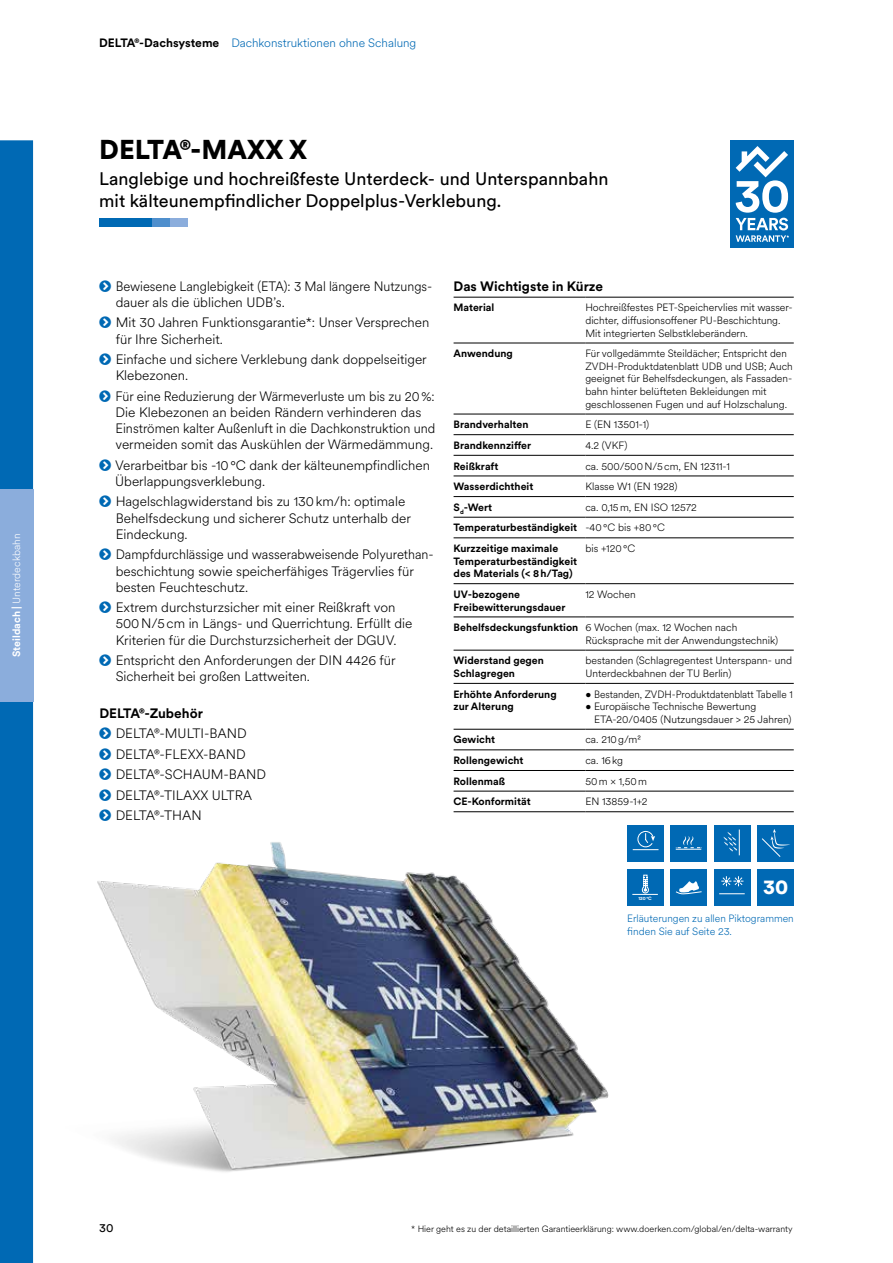
<style>
.page{position:relative;width:893px;height:1263px;background:#fff}
.page>*{position:absolute;margin:0;border:0;box-sizing:border-box;transform-origin:0 0}
.t1{font:900 27px "Circular XX";color:#000}
.t2{font:900 20.55px "Circular XX";color:#fff}
.t3{font:18px/21.6px "Circular XX";color:#000}
.t4{font:300 13.5px/16.2px "Circular XX";color:#000}
.t5{font:300 13.5px/16.2px "Circular XX";color:#000;scale:.96 1}
.t6{font:300 13.5px/16.2px "Circular XX";color:#000;scale:.95 1}
.t7{font:700 13.5px "Circular XX";color:#000}
.t8{font:300 12px "Circular XX";color:#0069b4}
.t9{font:12px "Circular XX";color:#000}
.t10{font:300 10.5px/12.6px "Circular XX";color:#000}
.t11{font:700 10.5px/12.6px "Circular XX";color:#000}
.t12{font:300 10.5px/12.6px "Circular XX";color:#0069b4}
.t13{font:300 10.5px "Circular XX";color:#fff}
.t14{font:300 9px "Circular XX";color:#000}
.t15{font:700 4.65px "Circular XX";color:#fff}
.s1{font-weight:700}
.s2{font-weight:700;color:#000}
.s3{font-weight:300}
</style>
<div class="page">
<img style="left:97px;top:842px;width:551px;height:330px">
<hr style="left:454px;top:297px;width:131px;height:1px;background:#000">
<hr style="left:585px;top:297px;width:209px;height:1px;background:#000">
<hr style="left:454px;top:343px;width:131px;height:1px;background:#000">
<hr style="left:585px;top:343px;width:209px;height:1px;background:#000">
<hr style="left:454px;top:414px;width:131px;height:1px;background:#000">
<hr style="left:585px;top:414px;width:209px;height:1px;background:#000">
<hr style="left:454px;top:434px;width:131px;height:1px;background:#000">
<hr style="left:585px;top:434px;width:209px;height:1px;background:#000">
<hr style="left:454px;top:455px;width:131px;height:1px;background:#000">
<hr style="left:585px;top:455px;width:209px;height:1px;background:#000">
<hr style="left:454px;top:476px;width:131px;height:1px;background:#000">
<hr style="left:585px;top:476px;width:209px;height:1px;background:#000">
<hr style="left:454px;top:496px;width:131px;height:1px;background:#000">
<hr style="left:585px;top:496px;width:209px;height:1px;background:#000">
<hr style="left:454px;top:517px;width:131px;height:1px;background:#000">
<hr style="left:585px;top:517px;width:209px;height:1px;background:#000">
<hr style="left:454px;top:537px;width:131px;height:1px;background:#000">
<hr style="left:585px;top:537px;width:209px;height:1px;background:#000">
<hr style="left:454px;top:583px;width:131px;height:1px;background:#000">
<hr style="left:585px;top:583px;width:209px;height:1px;background:#000">
<hr style="left:454px;top:616px;width:131px;height:1px;background:#000">
<hr style="left:585px;top:616px;width:209px;height:1px;background:#000">
<hr style="left:454px;top:650px;width:131px;height:1px;background:#000">
<hr style="left:585px;top:650px;width:209px;height:1px;background:#000">
<hr style="left:454px;top:683px;width:131px;height:1px;background:#000">
<hr style="left:585px;top:683px;width:209px;height:1px;background:#000">
<hr style="left:454px;top:729px;width:131px;height:1px;background:#000">
<hr style="left:585px;top:729px;width:209px;height:1px;background:#000">
<hr style="left:454px;top:749px;width:131px;height:1px;background:#000">
<hr style="left:585px;top:749px;width:209px;height:1px;background:#000">
<hr style="left:454px;top:770px;width:131px;height:1px;background:#000">
<hr style="left:585px;top:770px;width:209px;height:1px;background:#000">
<hr style="left:454px;top:791px;width:131px;height:1px;background:#000">
<hr style="left:585px;top:791px;width:209px;height:1px;background:#000">
<hr style="left:454px;top:811px;width:131px;height:1px;background:#000">
<hr style="left:585px;top:811px;width:209px;height:1px;background:#000">
<div style="left:730px;top:140px;width:64px;height:107px;background:#0069b4"></div>
<svg style="left:736px;top:146px;width:53px;height:96px"></svg>
<div style="left:0;top:140px;width:33px;height:1123px;background:#0069b4"></div>
<div style="left:0;top:489px;width:33px;height:213px;background:#8baddc"></div>
<div style="left:757px;top:870px;width:37px;height:36px;background:#0069b4"></div>
<div style="left:627px;top:825px;width:36px;height:36px;background:#0069b4"></div>
<svg style="left:632px;top:831px;width:27px;height:19px"></svg>
<div style="left:627px;top:870px;width:36px;height:36px;background:#0069b4"></div>
<svg style="left:632px;top:874px;width:26px;height:21px"></svg>
<div style="left:671px;top:825px;width:36px;height:36px;background:#0069b4"></div>
<svg style="left:676px;top:836px;width:26px;height:14px"></svg>
<div style="left:671px;top:870px;width:36px;height:36px;background:#0069b4"></div>
<svg style="left:675px;top:881px;width:27px;height:13px"></svg>
<div style="left:714px;top:825px;width:36px;height:36px;background:#0069b4"></div>
<svg style="left:723px;top:829px;width:17px;height:26px"></svg>
<div style="left:757px;top:825px;width:37px;height:36px;background:#0069b4"></div>
<svg style="left:762px;top:829px;width:28px;height:28px"></svg>
<div style="left:714px;top:870px;width:36px;height:36px;background:#0069b4"></div>
<svg style="left:721px;top:876px;width:23px;height:11px"></svg>
<svg style="left:719px;top:893px;width:26px;height:1px"></svg>
<div style="left:170px;top:218px;width:17px;height:9px;background:#8baddc"></div>
<div style="left:152px;top:218px;width:18px;height:9px;background:#4f8fcd"></div>
<div style="left:99px;top:218px;width:53px;height:9px;background:#0069b4"></div>
<p class="t13" style="left:10px;top:657px;width:125px;rotate:-90deg"><span class="s1">Steildach |</span> Unterdeckbahn</p>
<p class="t8" style="left:99px;top:35px;width:319px"><span class="s2">DELTA®-Dachsysteme</span> Dachkonstruktionen ohne Schalung</p>
<h1 class="t1" style="left:99px;top:131px;width:209px">DELTA®-MAXX X</h1>
<h3 class="t3" style="left:99px;top:167px;width:511px">Langlebige und hochreißfeste Unterdeck- und Unterspannbahn mit kälteunempfindlicher Doppelplus-Verklebung.</h3>
<p class="t6" style="left:116px;top:277px;width:335px">Bewiesene Langlebigkeit (ETA): 3 Mal längere Nutzungs&shy;dauer als die üblichen UDB’s.</p>
<p class="t4" style="left:116px;top:314px;width:315px">Mit 30 Jahren Funktionsgarantie*: Unser Versprechen für Ihre Sicherheit.</p>
<p class="t4" style="left:116px;top:351px;width:313px">Einfache und sichere Verklebung dank doppelseitiger<br>Klebezonen.</p>
<p class="t5" style="left:116px;top:387px;width:335px">Für eine Reduzierung der Wärmeverluste um bis zu 20%:<br>Die Klebezonen an beiden Rändern verhinderen das Einströmen kalter Außenluft in die Dachkonstruktion und vermeiden somit das Auskühlen der Wärmedämmung.</p>
<p class="t4" style="left:115px;top:456px;width:316px">Verarbeitbar bis -10°C dank der kälteunempfindlichen<br>Überlappungsverklebung.</p>
<p class="t4" style="left:116px;top:493px;width:297px">Hagelschlagwiderstand bis zu 130km/h: optimale<br>Behelfsdeckung und sicherer Schutz unterhalb der<br>Eindeckung.</p>
<p class="t5" style="left:116px;top:546px;width:333px">Dampfdurchlässige und wasserabweisende Polyurethan&shy;beschichtung sowie speicherfähiges Trägervlies für besten Feuchteschutz.</p>
<p class="t4" style="left:116px;top:599px;width:298px">Extrem durchsturzsicher mit einer Reißkraft von<br>500N/5cm in Längs- und Querrichtung. Erfüllt die<br>Kriterien für die Durchsturzsicherheit der DGUV.</p>
<p class="t4" style="left:116px;top:652px;width:282px">Entspricht den Anforderungen der DIN 4426 für<br>Sicherheit bei großen Lattweiten.</p>
<p class="t7" style="left:99px;top:704px;width:105px">DELTA®-Zubehör</p>
<p class="t4" style="left:116px;top:723px;width:152px;line-height:20.4px">DELTA®-MULTI-BAND<br>DELTA®-FLEXX-BAND<br>DELTA®-SCHAUM-BAND<br>DELTA®-TILAXX ULTRA<br>DELTA®-THAN</p>
<p class="t7" style="left:454px;top:277px;width:151px">Das Wichtigste in Kürze</p>
<p class="t11" style="left:454px;top:301px;width:42px">Material</p>
<p class="t10" style="left:585px;top:301px;width:209px">Hochreißfestes PET-Speichervlies mit wasser&shy;dichter, diffusionsoffener PU-Beschichtung.<br>Mit integrierten Selbstkleberändern.</p>
<p class="t11" style="left:454px;top:347px;width:61px">Anwendung</p>
<p class="t10" style="left:585px;top:347px;width:209px">Für vollgedämmte Steildächer; Entspricht den ZVDH-Produktdatenblatt UDB und USB; Auch geeignet für Behelfsdeckungen, als Fassaden&shy;bahn hinter belüfteten Bekleidungen mit geschlossenen Fugen und auf Holzschalung.</p>
<p class="t11" style="left:454px;top:418px;width:76px">Brandverhalten</p>
<p class="t10" style="left:585px;top:418px;width:65px">E (EN 13501-1)</p>
<p class="t11" style="left:454px;top:438px;width:79px">Brandkennziffer</p>
<p class="t10" style="left:585px;top:438px;width:44px">4.2 (VKF)</p>
<p class="t11" style="left:454px;top:459px;width:46px">Reißkraft</p>
<p class="t10" style="left:585px;top:459px;width:146px">ca. 500/500N/5cm, EN 12311-1</p>
<p class="t11" style="left:454px;top:480px;width:81px">Wasserdichtheit</p>
<p class="t10" style="left:585px;top:480px;width:94px">Klasse W1 (EN 1928)</p>
<p class="t11" style="left:454px;top:500px;width:40px">S<sub>d</sub>-Wert</p>
<p class="t11" style="left:454px;top:496px;width:245px;line-height:20.7px;text-indent:132px"><span class="s3">ca. 0,15m, EN ISO 12572<br></span>Temperaturbeständigkeit <span class="s3">-40°C bis +80°C<br></span>Kurzzeitige maximale</p>
<p class="t11" style="left:454px;top:554px;width:125px">Temperaturbeständigkeit des Materials (&lt; 8h/Tag)</p>
<p class="t10" style="left:585px;top:542px;width:51px">bis +120°C</p>
<p class="t11" style="left:454px;top:587px;width:113px">UV-bezogene<br>Freibewitterungsdauer</p>
<p class="t10" style="left:585px;top:587px;width:52px">12 Wochen</p>
<p class="t10" style="left:585px;top:621px;width:194px;text-indent:-132px"><span class="s1">Behelfsdeckungsfunktion</span> 6 Wochen (max. 12 Wochen nach<br>Rücksprache mit der Anwendungstechnik)</p>
<p class="t11" style="left:454px;top:654px;width:92px">Widerstand gegen<br>Schlagregen</p>
<p class="t10" style="left:585px;top:654px;width:208px">bestanden (Schlagregentest Unterspann- und<br>Unterdeckbahnen der TU Berlin)</p>
<p class="t11" style="left:454px;top:687px;width:105px">Erhöhte Anforderung zur Alterung</p>
<p class="t10" style="left:585px;top:687px;width:209px">• Bestanden, ZVDH-Produktdatenblatt Tabelle 1</p>
<p class="t10" style="left:594px;top:700px;width:199px;text-indent:-9px">• Europäische Technische Bewertung<br>ETA-20/0405 (Nutzungsdauer &gt; 25 Jahren)</p>
<p class="t11" style="left:454px;top:733px;width:43px">Gewicht</p>
<p class="t10" style="left:585px;top:733px;width:57px">ca. 210g/m²</p>
<p class="t11" style="left:454px;top:754px;width:71px">Rollengewicht</p>
<p class="t10" style="left:585px;top:754px;width:39px">ca. 16kg</p>
<p class="t11" style="left:454px;top:774px;width:53px">Rollenmaß</p>
<p class="t10" style="left:585px;top:774px;width:63px">50m × 1,50m</p>
<p class="t11" style="left:454px;top:795px;width:79px">CE-Konformität</p>
<p class="t10" style="left:585px;top:795px;width:64px">EN 13859-1+2</p>
<p class="t15" style="left:638px;top:895px;width:15px">120°C</p>
<h2 class="t2" style="left:763px;top:873px;width:26px">30</h2>
<p class="t12" style="left:627px;top:912px;width:168px">Erläuterungen zu allen Piktogrammen finden Sie auf Seite 23.</p>
<p class="t9" style="left:99px;top:1219px;width:16px">30</p>
<p class="t14" style="left:411px;top:1222px;width:383px">* Hier geht es zu der detaillierten Garantieerklärung: www.doerken.com/global/en/delta-warranty</p>
</div>
